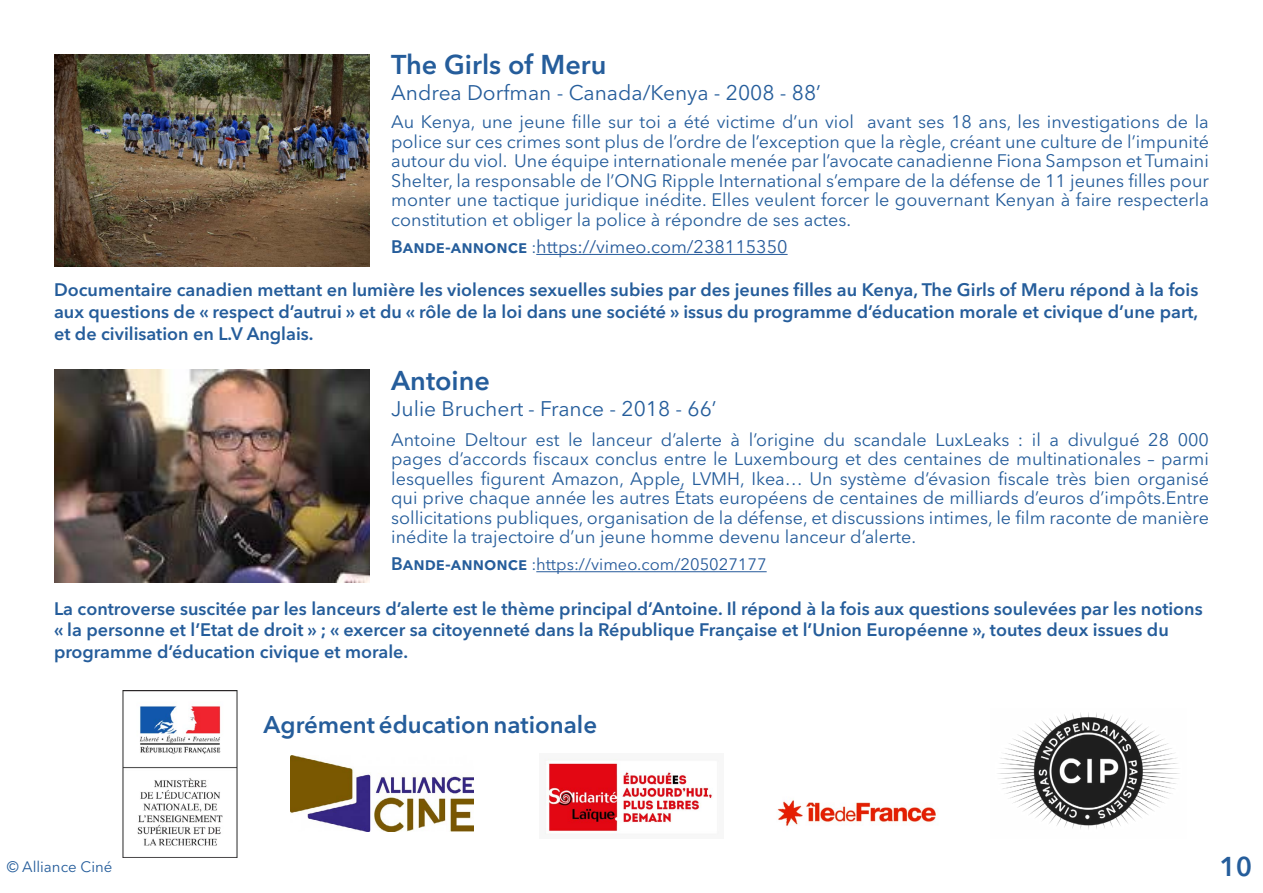
<style>
.page{position:relative;width:1263px;height:893px;background:#fff}
.page>*{position:absolute;margin:0;border:0;box-sizing:border-box;transform-origin:0 0}
.t1{font:600 27px "Avenir Next LT Pro";color:#255d9b}
.t2{font:600 24px "Avenir Next LT Pro";color:#255d9b}
.t3{font:21px "Avenir Next LT Pro";color:#255d9b}
.t4{font:18px/19.5px "Avenir Next LT Pro";color:#255d9b;text-align:justify}
.t5{font:600 18px/21.6px "Avenir Next LT Pro";color:#255d9b}
.t6{font:18px "Avenir Next LT Pro";color:#275b9b}
.t7{font:16.5px "Avenir Next LT Pro";color:#275b9b}
.t8{font:15px "Avenir Next LT Pro";color:#255d9b}
.s1{font-weight:600;color:#255d9b}
.s2{font-size:16.5px;color:#255d9b}
.s3{font-weight:600;font-size:18px;color:#255d9b}
.s4{color:#255d9b}
</style>
<div class="page">
<img style="left:54px;top:370px;width:316px;height:213px">
<hr style="left:536px;top:571px;width:231px;height:1px;background:#275b9b">
<img style="left:122px;top:690px;width:116px;height:168px">
<img style="left:997px;top:713px;width:183px;height:116px">
<img style="left:544px;top:759px;width:168px;height:76px">
<img style="left:290px;top:755px;width:183px;height:76px">
<img style="left:777px;top:800px;width:160px;height:26px">
<img style="left:54px;top:54px;width:316px;height:213px">
<hr style="left:536px;top:254px;width:252px;height:1px;background:#275b9b">
<h1 class="t1" style="left:391px;top:49px;width:217px">The Girls of Meru</h1>
<p class="t3" style="left:391px;top:80px;width:431px">Andrea Dorfman - Canada/Kenya - 2008 - 88’</p>
<p class="t4" style="left:391px;top:112px;width:819px">Au Kenya, une jeune fille sur toi a été victime d’un viol avant ses 18 ans, les investigations de la police sur ces crimes sont plus de l’ordre de l’exception que la règle, créant une culture de l’impunité autour du viol. Une équipe internationale menée par l’avocate canadienne Fiona Sampson et Tumaini Shelter, la responsable de l’ONG Ripple International s’empare de la défense de 11 jeunes filles pour monter une tactique juridique inédite. Elles veulent forcer le gouvernant Kenyan à faire respecterla constitution et obliger la police à répondre de ses actes.</p>
<p class="t6" style="left:391px;top:236px;width:398px"><span class="s1">Bande-annonce</span> <span class="s2">:</span>https://vimeo.com/238115350</p>
<p class="t5" style="left:54px;top:279px;width:1146px;text-align:justify">Documentaire canadien mettant en lumière les violences sexuelles subies par des jeunes filles au Kenya, The Girls of Meru répond à la fois aux questions de « respect d’autrui » et du « rôle de la loi dans une société » issus du programme d’éducation morale et civique d’une part, et de civilisation en L.V Anglais.</p>
<h1 class="t1" style="left:391px;top:364px;width:100px">Antoine</h1>
<p class="t3" style="left:391px;top:396px;width:327px">Julie Bruchert - France - 2018 - 66’</p>
<p class="t4" style="left:391px;top:429px;width:819px">Antoine Deltour est le lanceur d’alerte à l’origine du scandale LuxLeaks : il a divulgué 28 000 pages d’accords fiscaux conclus entre le Luxembourg et des centaines de multinationales – parmi lesquelles figurent Amazon, Apple, LVMH, Ikea… Un système d’évasion fiscale très bien organisé qui prive chaque année les autres États européens de centaines de milliards d’euros d’impôts.Entre sollicitations publiques, organisation de la défense, et discussions intimes, le film raconte de manière inédite la trajectoire d’un jeune homme devenu lanceur d’alerte.</p>
<p class="t7" style="left:391px;top:554px;width:377px"><span class="s3">Bande-annonce</span> <span class="s4">:</span>https://vimeo.com/205027177</p>
<p class="t5" style="left:54px;top:597px;width:1150px">La controverse suscitée par les lanceurs d’alerte est le thème principal d’Antoine. Il répond à la fois aux questions soulevées par les notions « la personne et l’Etat de droit » ; « exercer sa citoyenneté dans la République Française et l’Union Européenne », toutes deux issues du programme d’éducation civique et morale.</p>
<h2 class="t2" style="left:264px;top:710px;width:335px">Agrément éducation nationale</h2>
<p class="t8" style="left:7px;top:857px;width:107px">© Alliance Ciné</p>
<h1 class="t1" style="left:1219px;top:850px;width:34px">10</h1>
</div>
